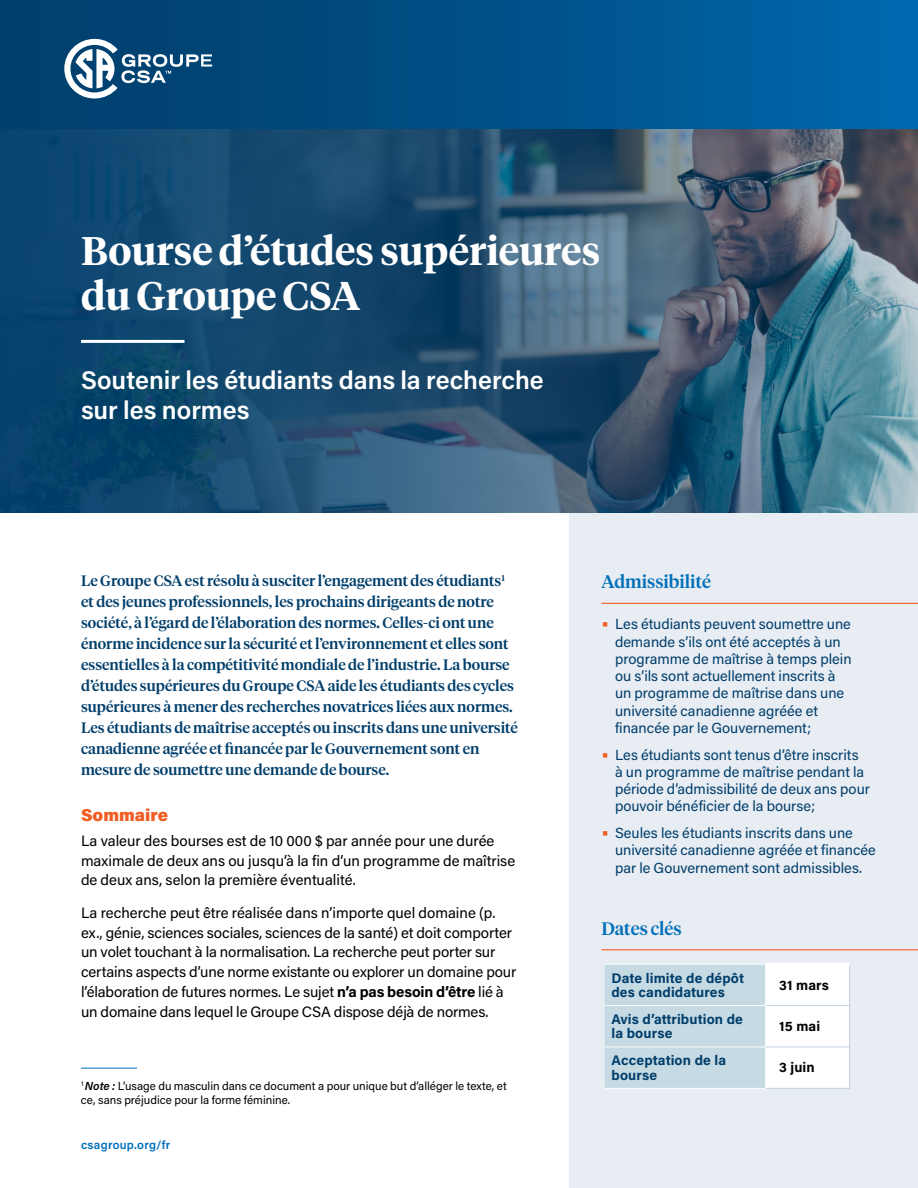
<style>
.page{position:relative;width:918px;height:1188px;background:#fff}
.page>*{position:absolute;margin:0;border:0;box-sizing:border-box;transform-origin:0 0}
.t1{font:600 39.75px/45px "Tiempos Headline";color:#fff}
.t2{font:600 25.5px/30px "Acumin Pro";color:#fff}
.t3{font:500 18px "Tiempos Headline";color:#006fb9}
.t4{font:900 17.25px "Acumin Pro";color:#f15d22}
.Lead-inParagraph{font:500 15px/21px "Tiempos Headline";color:#003e6b}
.Body_Copy_Justified{font:15px/19.8px "Acumin Pro";letter-spacing:-.005em;color:#000}
.t5{font:14.7px/17.2px "Acumin Pro";color:#003e6b}
.t6{font:700 13.8px/14.2px "Acumin Pro";letter-spacing:.01em;color:#003e6b}
.t7{font:700 13.8px "Acumin Pro";letter-spacing:.005em;color:#000}
.t8{font:600 12px "Acumin Pro";letter-spacing:.02em;color:#006fb9}
.t9{font:11.7px/14.2px "Acumin Pro";color:#000}
.s1{font-weight:700}
.s2{font-weight:600;font-style:italic}
.s3{font-weight:700;font-size:18px;color:#f15d22}
</style>
<div class="page">
<div style="left:569px;top:368px;width:349px;height:820px;background:#e8ecf3"></div>
<svg style="left:0;top:0;width:918px;height:513px;background:#22567b"></svg>
<svg style="left:64px;top:39px;width:148px;height:59px"></svg>
<hr style="left:81px;top:340px;width:103px;height:3px;background:#fff">
<hr style="left:602px;top:603px;width:316px;height:1px;background:#f15d22">
<hr style="left:602px;top:949px;width:316px;height:1px;background:#f15d22">
<svg style="left:605px;top:965px;width:244px;height:123px;background:#d9e6ed"></svg>
<hr style="left:605px;top:964px;width:161px;height:1px;background:#fff">
<hr style="left:765px;top:965px;width:1px;height:40px;background:#fff">
<hr style="left:605px;top:1005px;width:161px;height:1px;background:#fff">
<hr style="left:765px;top:1006px;width:1px;height:41px;background:#fff">
<hr style="left:605px;top:1047px;width:161px;height:1px;background:#fff">
<hr style="left:765px;top:1047px;width:1px;height:41px;background:#fff">
<hr style="left:605px;top:1088px;width:161px;height:1px;background:#fff">
<hr style="left:766px;top:963px;width:84px;height:3px;background:#fff">
<hr style="left:849px;top:966px;width:1px;height:40px;background:#c2cfe0">
<hr style="left:849px;top:1006px;width:1px;height:41px;background:#c2cfe0">
<hr style="left:849px;top:1047px;width:1px;height:41px;background:#c2cfe0">
<hr style="left:766px;top:1005px;width:83px;height:1px;background:#c2cfe0">
<hr style="left:766px;top:1047px;width:83px;height:1px;background:#c2cfe0">
<hr style="left:766px;top:1088px;width:84px;height:1px;background:#c2cfe0">
<hr style="left:81px;top:1068px;width:56px;height:1px;background:#006fb9">
<h1 class="t1" style="left:81px;top:227px;width:521px">Bourse d’études supérieures du Groupe CSA</h1>
<h2 class="t2" style="left:81px;top:364px;width:464px">Soutenir les étudiants dans la recherche sur les normes</h2>
<p class="Lead-inParagraph" style="left:81px;top:570px;width:439px">Le Groupe CSA est résolu à susciter l’engagement des étudiants<sup>1 </sup>et des jeunes professionnels, les prochains dirigeants de notre société, à l’égard de l’élaboration des normes. Celles-ci ont une énorme incidence sur la sécurité et l’environnement et elles sont essentielles à la compétitivité mondiale de l’industrie. La bourse d’études supérieures du Groupe CSA aide les étudiants des cycles supérieures à mener des recherches novatrices liées aux normes.<br>Les étudiants de maîtrise acceptés ou inscrits dans une université canadienne agréée et financée par le Gouvernement sont en mesure de soumettre une demande de bourse.</p>
<h3 class="t4" style="left:81px;top:803px;width:89px">Sommaire</h3>
<p class="Body_Copy_Justified" style="left:81px;top:831px;width:436px">La valeur des bourses est de 10 000 $ par année pour une durée maximale de deux ans ou jusqu’à la fin d’un programme de maîtrise de deux ans, selon la première éventualité.</p>
<p class="Body_Copy_Justified" style="left:81px;top:902px;width:437px">La recherche peut être réalisée dans n’importe quel domaine (p. ex., génie, sciences sociales, sciences de la santé) et doit comporter un volet touchant à la normalisation. La recherche peut porter sur certains aspects d’une norme existante ou explorer un domaine pour l’élaboration de futures normes. Le sujet <span class="s1">n’a pas besoin d’être</span> lié à un domaine dans lequel le Groupe CSA dispose déjà de normes.</p>
<p class="t9" style="left:81px;top:1078px;width:427px"><sup>1</sup> <span class="s2">Note :</span> L’usage du masculin dans ce document a pour unique but d’alléger le texte, et ce, sans préjudice pour la forme féminine.</p>
<p class="t8" style="left:81px;top:1137px;width:91px">csagroup.org/fr</p>
<h3 class="t3" style="left:602px;top:570px;width:111px">Admissibilité</h3>
<p class="t5" style="left:615px;top:615px;width:238px;text-indent:-14px"><span class="s3">•</span> Les étudiants peuvent soumettre une demande s’ils ont été acceptés à un programme de maîtrise à temps plein ou s’ils sont actuellement inscrits à un programme de maîtrise dans une université canadienne agréée et financée par le Gouvernement;</p>
<p class="t5" style="left:615px;top:745px;width:256px;text-indent:-14px"><span class="s3">•</span> Les étudiants sont tenus d’être inscrits à un programme de maîtrise pendant la période d’admissibilité de deux ans pour pouvoir bénéficier de la bourse;</p>
<p class="t5" style="left:615px;top:824px;width:262px;text-indent:-14px"><span class="s3">•</span> Seules les étudiants inscrits dans une université canadienne agréée et financée par le Gouvernement sont admissibles.</p>
<h3 class="t3" style="left:602px;top:916px;width:82px">Dates clés</h3>
<p class="t6" style="left:611px;top:970px;width:134px">Date limite de dépôt des candidatures</p>
<p class="t7" style="left:779px;top:975px;width:51px">31 mars</p>
<p class="t6" style="left:611px;top:1011px;width:133px">Avis d’attribution de la bourse</p>
<p class="t7" style="left:779px;top:1016px;width:43px">15 mai</p>
<p class="t6" style="left:611px;top:1053px;width:116px">Acceptation de la bourse</p>
<p class="t7" style="left:779px;top:1058px;width:37px">3 juin</p>
</div>
